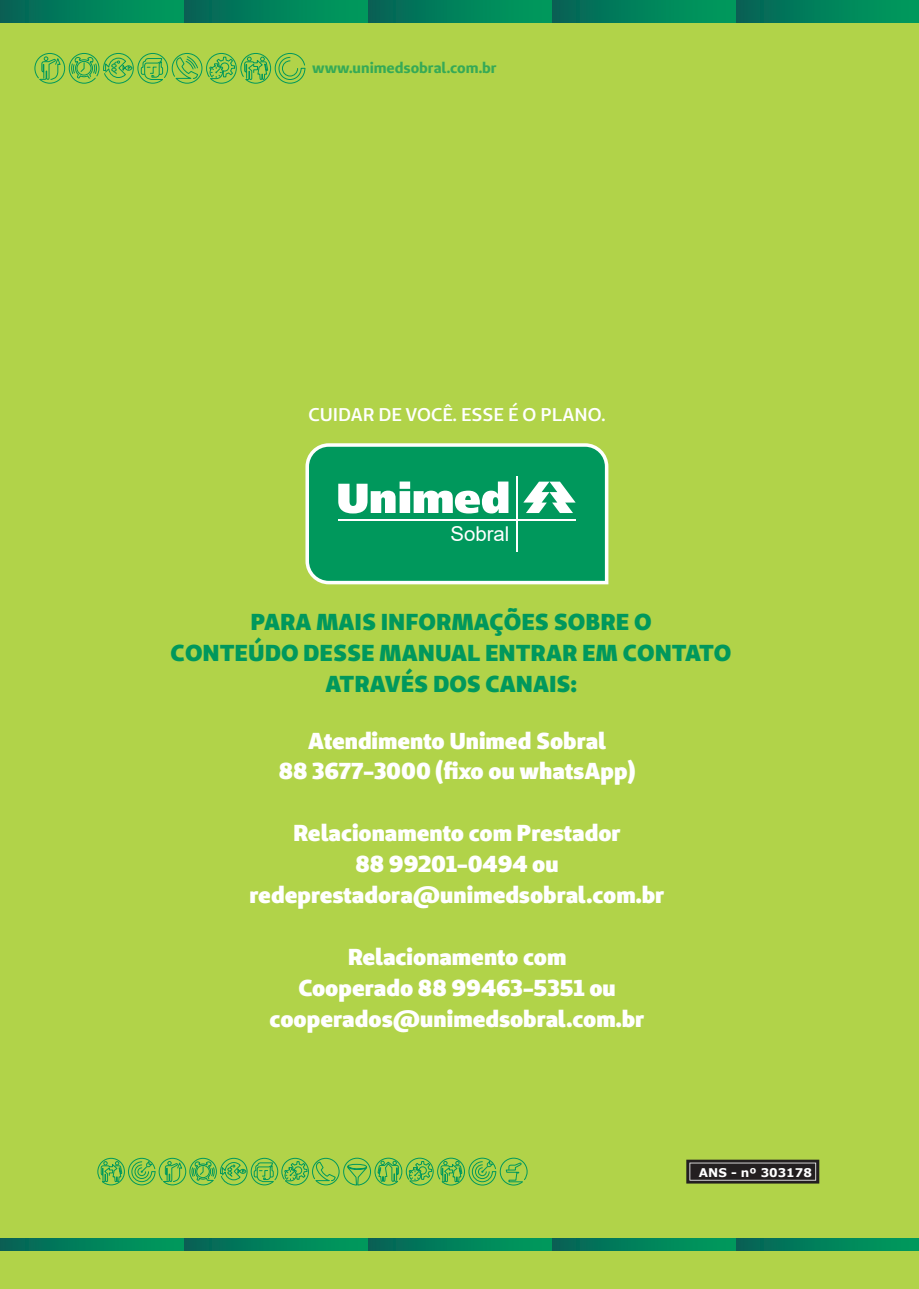
<style>
.page{position:relative;width:919px;height:1289px;background:#fff}
.page>*{position:absolute;margin:0;border:0;box-sizing:border-box;transform-origin:0 0}
.t1{font:900 23.1px/30.9px "Unimed Sans";color:#fff;text-align:center}
.t2{font:900 23.1px/30.9px "Unimed Sans";color:#00985c;text-align:center}
.t3{font:20.4px "Arial";color:#fff}
.t4{font:600 18.45px "Unimed Sans";color:#fff}
.t5{font:700 15px "Unimed Sans";color:rgb(0 152 92/.7)}
.t6{font:700 12px "Verdana";color:#fff}
</style>
<div class="page">
<div style="left:0;top:0;width:918px;height:1285px;background:#b1d349"></div>
<svg style="left:686px;top:1159px;width:133px;height:24px;background:#373431"></svg>
<div style="left:0;top:1250px;width:918px;height:38px;background:#b1d349"></div>
<svg style="left:735px;top:1238px;width:183px;height:12px;background:#01805a"></svg>
<svg style="left:551px;top:1238px;width:184px;height:12px;background:#01805a"></svg>
<svg style="left:367px;top:1238px;width:184px;height:12px;background:#01805a"></svg>
<svg style="left:184px;top:1238px;width:183px;height:12px;background:#01805a"></svg>
<svg style="left:0;top:1238px;width:184px;height:12px;background:#01805a"></svg>
<div style="left:735px;top:0;width:183px;height:22px;background:linear-gradient(to right,#056357,#009e5e)"></div>
<div style="left:551px;top:0;width:184px;height:22px;background:linear-gradient(to right,#056357,#009e5d)"></div>
<div style="left:367px;top:0;width:184px;height:22px;background:linear-gradient(to right,#056357,#009e5d)"></div>
<div style="left:184px;top:0;width:183px;height:22px;background:linear-gradient(to right,#056357,#009e5d)"></div>
<div style="left:0;top:0;width:184px;height:22px;background:linear-gradient(to right,#056357,#009e5d)"></div>
<svg style="left:97px;top:1157px;width:431px;height:29px"></svg>
<svg style="left:305px;top:443px;width:303px;height:141px;background:#2eaa77"></svg>
<hr style="left:338px;top:518px;width:237px;height:2px;background:#fff">
<svg style="left:34px;top:53px;width:271px;height:31px"></svg>
<p class="t5" style="left:312px;top:58px;width:186px">www.unimedsobral.com.br</p>
<p class="t4" style="left:308px;top:402px;width:298px">CUIDAR DE VOCÊ. ESSE É O PLANO.</p>
<p class="t3" style="left:450px;top:519px;width:60px">Sobral</p>
<p class="t2" style="left:171px;top:605px;width:562px">PARA MAIS INFORMAÇÕES SOBRE O<br>CONTEÚDO DESSE MANUAL ENTRAR EM CONTATO<br>ATRAVÉS DOS CANAIS:</p>
<p class="t1" style="left:279px;top:724px;width:358px">Atendimento Unimed Sobral<br>88 3677-3000 (fixo ou whatsApp)</p>
<p class="t1" style="left:249px;top:817px;width:416px">Relacionamento com Prestador<br>88 99201-0494 ou redeprestadora@unimedsobral.com.br</p>
<p class="t1" style="left:269px;top:940px;width:376px">Relacionamento com<br>Cooperado 88 99463-5351 ou cooperados@unimedsobral.com.br</p>
<p class="t6" style="left:698px;top:1163px;width:114px">ANS - nº 303178</p>
</div>
